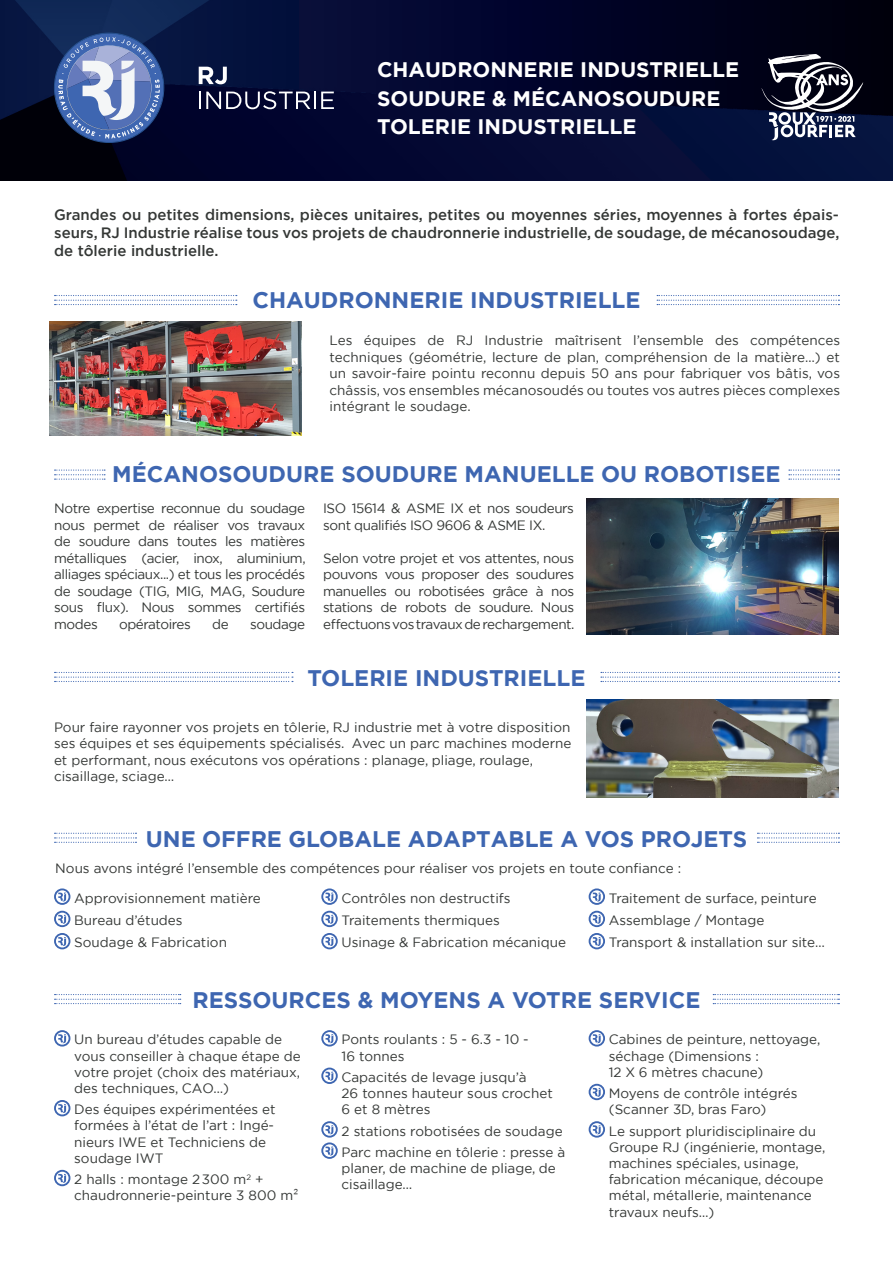
<style>
.page{position:relative;width:893px;height:1263px;background:#fff}
.page>*{position:absolute;margin:0;border:0;box-sizing:border-box;transform-origin:0 0}
.t1{font:700 22.5px "Gotham";color:#3e66b1}
.t2{font:700 21px "Gotham";color:#fff}
.t3{font:500 15px/18px "Gotham";color:#343735;text-align:justify}
.t4{font:13.5px/16.2px "Gotham";color:#343735}
.t5{font:13.5px/16.5px "Gotham";letter-spacing:-.03em;color:#343735}
</style>
<div class="page">
<img style="left:587px;top:499px;width:252px;height:136px">
<img style="left:587px;top:699px;width:252px;height:98px">
<img style="left:49px;top:321px;width:253px;height:115px">
<svg style="left:54px;top:888px;width:16px;height:17px"></svg>
<svg style="left:54px;top:911px;width:16px;height:16px"></svg>
<svg style="left:54px;top:933px;width:16px;height:16px"></svg>
<svg style="left:321px;top:888px;width:17px;height:17px"></svg>
<svg style="left:321px;top:911px;width:17px;height:16px"></svg>
<svg style="left:321px;top:933px;width:17px;height:16px"></svg>
<svg style="left:589px;top:888px;width:16px;height:17px"></svg>
<svg style="left:589px;top:911px;width:16px;height:16px"></svg>
<svg style="left:589px;top:933px;width:16px;height:16px"></svg>
<svg style="left:54px;top:1030px;width:16px;height:16px"></svg>
<svg style="left:54px;top:1100px;width:16px;height:16px"></svg>
<svg style="left:54px;top:1170px;width:16px;height:16px"></svg>
<svg style="left:321px;top:1030px;width:17px;height:16px"></svg>
<svg style="left:321px;top:1067px;width:17px;height:17px"></svg>
<svg style="left:321px;top:1121px;width:17px;height:38px"></svg>
<svg style="left:589px;top:1030px;width:16px;height:16px"></svg>
<svg style="left:589px;top:1084px;width:16px;height:16px"></svg>
<svg style="left:589px;top:1121px;width:16px;height:16px"></svg>
<img style="left:0;top:0;width:893px;height:180px">
<svg style="left:199px;top:67px;width:28px;height:17px"></svg>
<svg style="left:199px;top:91px;width:135px;height:18px"></svg>
<svg style="left:54px;top:33px;width:110px;height:110px;background:#5e75a5"></svg>
<svg style="left:657px;top:295px;width:182px;height:10px"></svg>
<svg style="left:601px;top:672px;width:238px;height:10px"></svg>
<svg style="left:55px;top:672px;width:238px;height:10px"></svg>
<svg style="left:55px;top:295px;width:182px;height:10px"></svg>
<svg style="left:55px;top:469px;width:50px;height:11px"></svg>
<svg style="left:55px;top:833px;width:82px;height:10px"></svg>
<svg style="left:757px;top:833px;width:82px;height:10px"></svg>
<svg style="left:55px;top:994px;width:126px;height:10px"></svg>
<svg style="left:713px;top:994px;width:126px;height:10px"></svg>
<svg style="left:789px;top:469px;width:50px;height:11px"></svg>
<svg style="left:761px;top:54px;width:102px;height:86px"></svg>
<p class="t2" style="left:377px;top:56px;width:364px">CHAUDRONNERIE INDUSTRIELLE</p>
<p class="t2" style="left:377px;top:84px;width:345px">SOUDURE &amp; MÉCANOSOUDURE</p>
<p class="t2" style="left:377px;top:113px;width:261px">TOLERIE INDUSTRIELLE</p>
<p class="t3" style="left:54px;top:206px;width:787px">Grandes ou petites dimensions, pièces unitaires, petites ou moyennes séries, moyennes à fortes épais&shy;seurs, RJ Industrie réalise tous vos projets de chaudronnerie industrielle, de soudage, de mécanosoudage, de tôlerie industrielle.</p>
<p class="t1" style="left:252px;top:285px;width:390px">CHAUDRONNERIE INDUSTRIELLE</p>
<p class="t4" style="left:330px;top:332px;width:512px;text-align:justify">Les équipes de RJ Industrie maîtrisent l’ensemble des compétences techniques (géométrie, lecture de plan, compréhension de la matière…) et un savoir-faire pointu reconnu depuis 50 ans pour fabriquer vos bâtis, vos châssis, vos ensembles mécanosoudés ou toutes vos autres pièces complexes intégrant le soudage.</p>
<p class="t1" style="left:112px;top:459px;width:670px">MÉCANOSOUDURE SOUDURE MANUELLE OU ROBOTISEE</p>
<p class="t4" style="left:54px;top:500px;width:253px;text-align:justify">Notre expertise reconnue du soudage nous permet de réaliser vos travaux de soudure dans toutes les matières métalliques (acier, inox, aluminium, alliages spéciaux...) et tous les procédés de soudage (TIG, MIG, MAG, Soudure sous flux). Nous sommes certifiés modes</p>
<p class="t5" style="left:119px;top:616px;width:73px">opératoires</p>
<p class="t4" style="left:212px;top:616px;width:18px">de</p>
<p class="t5" style="left:250px;top:616px;width:57px">soudage</p>
<p class="t5" style="left:323px;top:500px;width:252px">ISO 15614 &amp; ASME IX et nos soudeurs sont qualifiés ISO 9606 &amp; ASME IX.</p>
<p class="t4" style="left:323px;top:550px;width:253px;text-align:justify">Selon votre projet et vos attentes, nous pouvons vous proposer des soudures manuelles ou robotisées grâce à nos stations de robots de soudure. Nous effectuons vos travaux de rechargement.</p>
<p class="t1" style="left:307px;top:663px;width:280px">TOLERIE INDUSTRIELLE</p>
<p class="t4" style="left:54px;top:718px;width:519px">Pour faire rayonner vos projets en tôlerie, RJ industrie met à votre disposition ses équipes et ses équipements spécialisés. Avec un parc machines moderne et performant, nous exécutons vos opérations : planage, pliage, roulage, cisaillage, sciage…</p>
<p class="t1" style="left:146px;top:824px;width:603px">UNE OFFRE GLOBALE ADAPTABLE A VOS PROJETS</p>
<p class="t4" style="left:55px;top:859px;width:627px">Nous avons intégré l’ensemble des compétences pour réaliser vos projets en toute confiance :</p>
<p class="t4" style="left:74px;top:889px;width:188px">Approvisionnement matière</p>
<p class="t4" style="left:74px;top:912px;width:110px">Bureau d’études</p>
<p class="t4" style="left:74px;top:934px;width:154px">Soudage &amp; Fabrication</p>
<p class="t4" style="left:342px;top:889px;width:171px">Contrôles non destructifs</p>
<p class="t4" style="left:342px;top:912px;width:160px">Traitements thermiques</p>
<p class="t4" style="left:342px;top:934px;width:226px">Usinage &amp; Fabrication mécanique</p>
<p class="t4" style="left:609px;top:889px;width:209px">Traitement de surface, peinture</p>
<p class="t4" style="left:609px;top:912px;width:157px">Assemblage / Montage</p>
<p class="t4" style="left:609px;top:934px;width:217px">Transport &amp; installation sur site…</p>
<p class="t1" style="left:193px;top:985px;width:509px">RESSOURCES &amp; MOYENS A VOTRE SERVICE</p>
<p class="t4" style="left:74px;top:1031px;width:228px">Un bureau d’études capable de vous conseiller à chaque étape de votre projet (choix des matériaux, des techniques, CAO…)</p>
<p class="t4" style="left:74px;top:1101px;width:203px">Des équipes expérimentées et formées à l’état de l’art : Ingé&shy;nieurs IWE et Techniciens de soudage IWT</p>
<p class="t4" style="left:74px;top:1171px;width:226px">2 halls : montage 2 300 m<sup>2</sup> + chaudronnerie-peinture 3 800 m²</p>
<p class="t4" style="left:342px;top:1031px;width:189px">Ponts roulants : 5 - 6.3 - 10 -<br>16 tonnes</p>
<p class="t4" style="left:342px;top:1069px;width:213px">Capacités de levage jusqu’à<br>26 tonnes hauteur sous crochet<br>6 et 8 mètres</p>
<p class="t4" style="left:342px;top:1122px;width:223px">2 stations robotisées de soudage</p>
<p class="t4" style="left:342px;top:1143px;width:225px">Parc machine en tôlerie : presse à planer, de machine de pliage, de cisaillage…</p>
<p class="t4" style="left:609px;top:1031px;width:213px">Cabines de peinture, nettoyage, séchage (Dimensions :<br>12 X 6 mètres chacune)</p>
<p class="t4" style="left:609px;top:1085px;width:190px">Moyens de contrôle intégrés (Scanner 3D, bras Faro)</p>
<p class="t4" style="left:609px;top:1122px;width:218px">Le support pluridisciplinaire du<br>Groupe RJ (ingénierie, montage, machines spéciales, usinage, fabrication mécanique, découpe métal, métallerie, maintenance travaux neufs…)</p>
</div>
